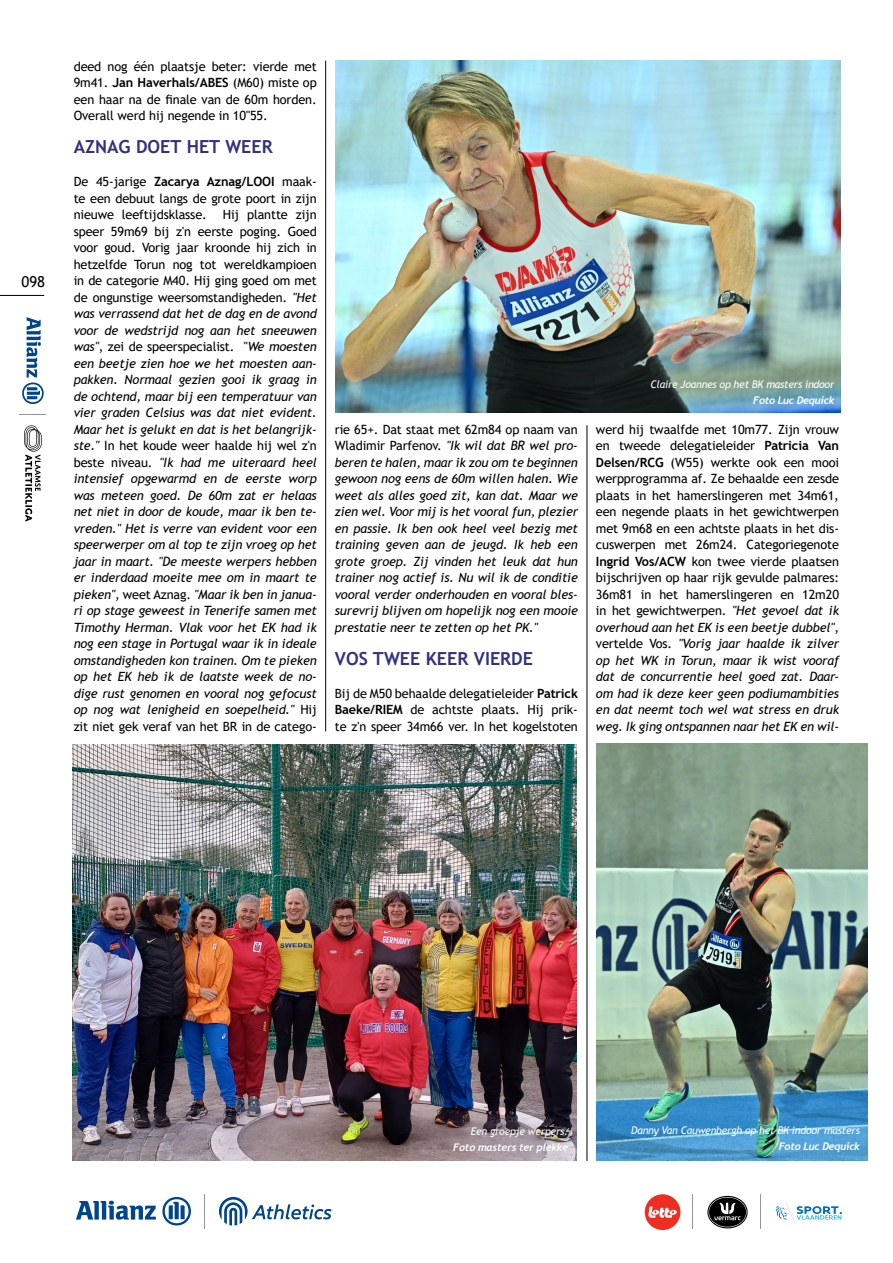
<style>
.page{position:relative;width:893px;height:1263px;background:#fff}
.page>*{position:absolute;margin:0;border:0;box-sizing:border-box;transform-origin:0 0}
.Intro_Atletiek{font:700 18px "Trebuchet MS";color:#32327d}
.t1{font:15px "Trebuchet MS";color:#000}
.Intro_Atletiek-2{font:italic 12.75px/16.5px "Trebuchet MS";letter-spacing:-.01em;color:#000;text-align:justify}
.Intro_Atletiek-3{font:12.75px/16.5px "Trebuchet MS";letter-spacing:-.01em;color:#000;text-align:justify}
.Broodtekst_Atletiek{font:italic 10.5px "Trebuchet MS";letter-spacing:-.02em;color:#fff}
.Broodtekst_Atletiek-2{font:italic 700 10.5px "Trebuchet";letter-spacing:-.02em;color:#fff}
.s1{font-weight:700}
.s2{font-style:normal}
.s3{font-weight:700;font-style:normal}
.s4{font-style:italic}
</style>
<div class="page">
<hr style="left:325px;top:61px;width:1px;height:670px;background:#000">
<hr style="left:587px;top:425px;width:1px;height:736px;background:#000">
<img style="left:73px;top:744px;width:503px;height:417px">
<img style="left:336px;top:61px;width:504px;height:351px">
<img style="left:596px;top:743px;width:271px;height:418px">
<hr style="left:0;top:295px;width:44px;height:1px;background:#000">
<svg style="left:22px;top:317px;width:22px;height:87px"></svg>
<svg style="left:20px;top:414px;width:26px;height:1px"></svg>
<svg style="left:24px;top:425px;width:18px;height:96px"></svg>
<div style="left:645px;top:1194px;width:35px;height:36px;background:#ee2e22;border-radius:50%"></div>
<svg style="left:648px;top:1206px;width:29px;height:12px"></svg>
<svg style="left:707px;top:1196px;width:41px;height:32px"></svg>
<svg style="left:775px;top:1202px;width:67px;height:21px"></svg>
<hr style="left:692px;top:1194px;width:1px;height:35px;background:#939598">
<hr style="left:760px;top:1194px;width:1px;height:35px;background:#939598">
<svg style="left:76px;top:1201px;width:80px;height:19px"></svg>
<svg style="left:162px;top:1197px;width:29px;height:28px"></svg>
<hr style="left:204px;top:1194px;width:1px;height:34px;background:#939598">
<svg style="left:219px;top:1197px;width:113px;height:28px"></svg>
<p class="t1" style="left:22px;top:273px;width:25px">098</p>
<p class="Intro_Atletiek-3" style="left:74px;top:58px;width:245px">deed nog één plaatsje beter: vierde met 9m41. <span class="s1">Jan Haverhals/ABES</span> (M60) miste op een haar na de finale van de 60m horden.<br>Overall werd hij negende in 10"55.</p>
<p class="Intro_Atletiek" style="left:74px;top:135px;width:201px">AZNAG DOET HET WEER</p>
<p class="Intro_Atletiek-2" style="left:74px;top:173px;width:245px"><span class="s2">De 45-jarige</span> <span class="s3">Zacarya Aznag/LOOI</span> <span class="s2">maak&shy;te een debuut langs de grote poort in zijn nieuwe leeftijdsklasse. Hij plantte zijn speer 59m69 bij z'n eerste poging. Goed voor goud. Vorig jaar kroonde hij zich in hetzelfde Torun nog tot wereldkampioen in de categorie M40. Hij ging goed om met de ongunstige weersomstandigheden.</span> "Het was verrassend dat het de dag en de avond voor de wedstrijd nog aan het sneeuwen was"<span class="s2">, zei de speerspecialist. "</span>We moesten een beetje zien hoe we het moesten aan&shy;pakken. Normaal gezien gooi ik graag in de ochtend, maar bij een temperatuur van vier graden Celsius was dat niet evident.<br>Maar het is gelukt en dat is het belangrijk&shy;ste." <span class="s2">In het koude weer haalde hij wel z'n beste niveau.</span> "Ik had me uiteraard heel intensief opgewarmd en de eerste worp was meteen goed. De 60m zat er helaas net niet in door de koude, maar ik ben te&shy;vreden." Het is verre van evident voor een speerwerper om al top te zijn vroeg op het jaar in maart. "De meeste werpers hebben er inderdaad moeite mee om in maart te pieken"<span class="s2">, weet Aznag.</span> "Maar ik ben in janua&shy;ri op stage geweest in Tenerife samen met Timothy Herman. Vlak voor het EK had ik nog een stage in Portugal waar ik in ideale omstandigheden kon trainen. Om te pieken op het EK heb ik de laatste week de no&shy;dige rust genomen en vooral nog gefocust op nog wat lenigheid en soepelheid." <span class="s2">Hij zit niet gek veraf van het BR in de catego-</span></p>
<p class="Intro_Atletiek-2" style="left:335px;top:421px;width:245px"><span class="s2">rie 65+. Dat staat met 62m84 op naam van Wladimir Parfenov.</span> "Ik wil dat BR wel pro&shy;beren te halen, maar ik zou om te beginnen gewoon nog eens de 60m willen halen. Wie weet als alles goed zit, kan dat. Maar we zien wel. Voor mij is het vooral fun, plezier en passie. Ik ben ook heel veel bezig met training geven aan de jeugd. Ik heb een grote groep. Zij vinden het leuk dat hun trainer nog actief is. Nu wil ik de conditie vooral verder onderhouden en vooral bles&shy;surevrij blijven om hopelijk nog een mooie prestatie neer te zetten op het PK."</p>
<p class="Intro_Atletiek" style="left:335px;top:647px;width:200px">VOS TWEE KEER VIERDE</p>
<p class="Intro_Atletiek-3" style="left:335px;top:685px;width:245px">Bij de M50 behaalde delegatieleider <span class="s1">Patrick Baeke/RIEM</span> de achtste plaats. Hij prik&shy;te z'n speer 34m66 ver. In het kogelstoten</p>
<p class="Broodtekst_Atletiek" style="left:651px;top:377px;width:185px">Claire Joannes op het BK masters indoor</p>
<p class="Broodtekst_Atletiek-2" style="left:753px;top:394px;width:83px">Foto Luc Dequick</p>
<p class="Intro_Atletiek-3" style="left:596px;top:421px;width:245px">werd hij twaalfde met 10m77. Zijn vrouw en tweede delegatieleider <span class="s1">Patricia Van Delsen/RCG</span> (W55) werkte ook een mooi werpprogramma af. Ze behaalde een zesde plaats in het hamerslingeren met 34m61, een negende plaats in het gewichtwerpen met 9m68 en een achtste plaats in het dis&shy;cuswerpen met 26m24. Categoriegenote <span class="s1">Ingrid Vos/ACW</span> kon twee vierde plaatsen bijschrijven op haar rijk gevulde palmares:<br>36m81 in het hamerslingeren en 12m20 in het gewichtwerpen. <span class="s4">"Het gevoel dat ik overhoud aan het EK is een beetje dubbel"</span>, vertelde Vos. <span class="s4">"Vorig jaar haalde ik zilver op het WK in Torun, maar ik wist vooraf dat de concurrentie heel goed zat. Daar&shy;om had ik deze keer geen podiumambities en dat neemt toch wel wat stress en druk weg. Ik ging ontspannen naar het EK en wil-</span></p>
<p class="Broodtekst_Atletiek" style="left:471px;top:1125px;width:99px">Een groepje werpers.</p>
<p class="Broodtekst_Atletiek-2" style="left:453px;top:1141px;width:116px">Foto masters ter plekke</p>
<p class="Broodtekst_Atletiek" style="left:631px;top:1123px;width:230px">Danny Van Cauwenbergh op het BK indoor masters</p>
<p class="Broodtekst_Atletiek-2" style="left:779px;top:1140px;width:83px">Foto Luc Dequick</p>
</div>
